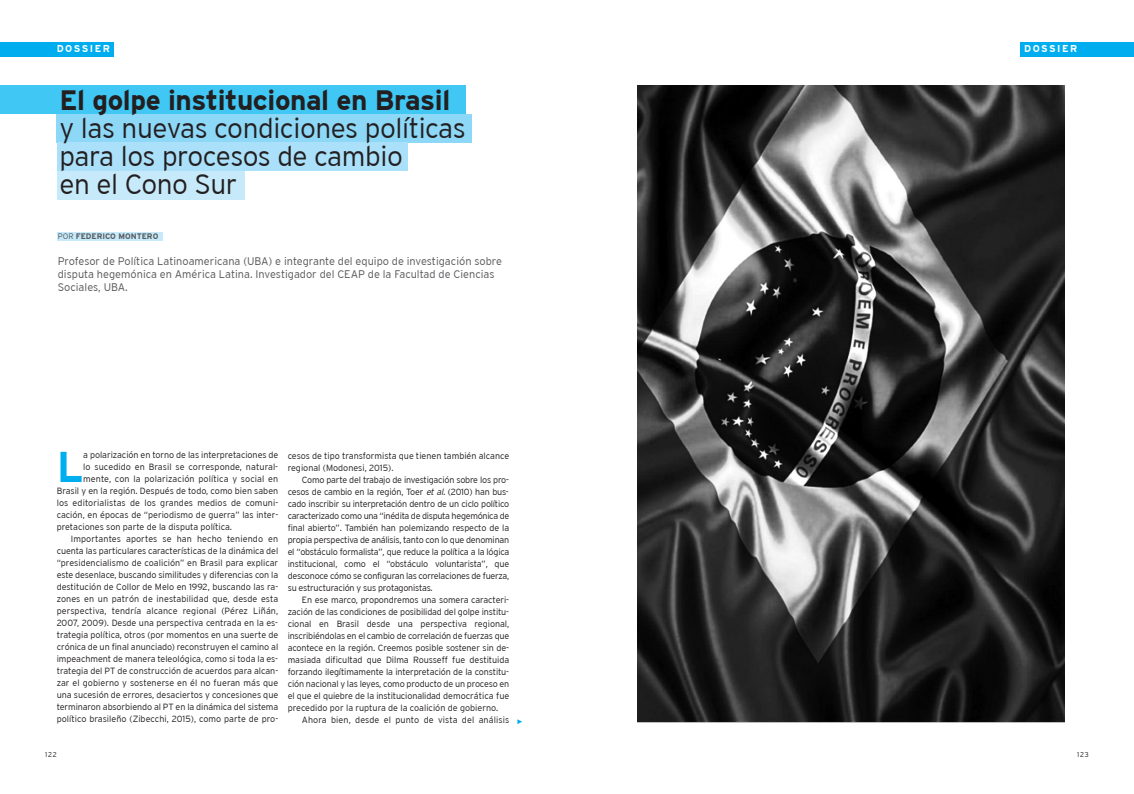
<style>
.page{position:relative;width:1134px;height:794px;background:#fff}
.page>*{position:absolute;margin:0;border:0;box-sizing:border-box;transform-origin:0 0}
.t1{font:700 42.9px "Interstate";color:#00aeef}
.t2{font:300 28px/28px "Interstate";letter-spacing:-.015em;color:#231f20}
.t3{font:700 28px "Interstate";letter-spacing:-.015em;color:#231f20}
.t4{font:300 11px/13px "Interstate";color:#57585a}
.t5{font:700 10px "Interstate";letter-spacing:.15em;color:#fff}
.t6{font:300 9px/12px "Interstate";color:#231f20;text-align:justify}
.t7{font:700 8px "Interstate";color:#57585a}
.t8{font:300 7px "Interstate";letter-spacing:.09em;color:#231f20}
.s1{font-weight:300}
.s2{font-style:italic}
</style>
<div class="page">
<div style="left:0;top:85px;width:466px;height:29px;background:#40c7f4"></div>
<div style="left:57px;top:114px;width:415px;height:28px;background:#8dd7f7"></div>
<div style="left:57px;top:142px;width:351px;height:29px;background:#aae0f9"></div>
<div style="left:57px;top:171px;width:188px;height:29px;background:#c6eafa"></div>
<div style="left:57px;top:232px;width:105px;height:8px;background:#c6eafa"></div>
<svg style="left:517px;top:719px;width:5px;height:5px"></svg>
<div style="left:0;top:42px;width:114px;height:15px;background:#00aeef"></div>
<img style="left:637px;top:86px;width:427px;height:636px">
<div style="left:1020px;top:42px;width:114px;height:15px;background:#00aeef"></div>
<p class="t5" style="left:57px;top:44px;width:55px">DOSSIER</p>
<p class="t5" style="left:1024px;top:44px;width:55px">DOSSIER</p>
<h2 class="t3" style="left:60px;top:88px;width:392px">El golpe institucional en Brasil</h2>
<h2 class="t2" style="left:60px;top:116px;width:408px">y las nuevas condiciones políticas para los procesos de cambio<br>en el Cono Sur</h2>
<p class="t7" style="left:58px;top:232px;width:102px"><span class="s1">POR</span> FEDERICO MONTERO</p>
<p class="t4" style="left:58px;top:255px;width:446px">Profesor de Política Latinoamericana (UBA) e integrante del equipo de investigación sobre disputa hegemónica en América Latina. Investigador del CEAP de la Facultad de Ciencias<br>Sociales, UBA.</p>
<h1 class="t1" style="left:57px;top:448px;width:28px">L</h1>
<p class="t6" style="left:83px;top:449px;width:197px">a polarización en torno de las interpretaciones de</p>
<p class="t6" style="left:83px;top:461px;width:196px">lo sucedido en Brasil se corresponde, natural-</p>
<p class="t6" style="left:83px;top:473px;width:197px">mente, con la polarización política y social en</p>
<p class="t6" style="left:57px;top:485px;width:223px">Brasil y en la región. Después de todo, como bien saben</p>
<p class="t6" style="left:57px;top:497px;width:223px">los editorialistas de los grandes medios de comuni-</p>
<p class="t6" style="left:57px;top:509px;width:223px">cación, en épocas de “periodismo de guerra” las inter-</p>
<p class="t6" style="left:57px;top:521px;width:177px">pretaciones son parte de la disputa política.</p>
<p class="t6" style="left:71px;top:533px;width:209px">Importantes aportes se han hecho teniendo en</p>
<p class="t6" style="left:57px;top:545px;width:223px">cuenta las particulares características de la dinámica del</p>
<p class="t6" style="left:57px;top:557px;width:223px">“presidencialismo de coalición” en Brasil para explicar</p>
<p class="t6" style="left:57px;top:569px;width:223px">este desenlace, buscando similitudes y diferencias con la</p>
<p class="t6" style="left:57px;top:581px;width:223px">destitución de Collor de Melo en 1992, buscando las ra-</p>
<p class="t6" style="left:57px;top:593px;width:223px">zones en un patrón de inestabilidad que, desde esta</p>
<p class="t6" style="left:57px;top:605px;width:223px">perspectiva, tendría alcance regional (Pérez Liñán,</p>
<p class="t6" style="left:57px;top:617px;width:223px">2007, 2009). Desde una perspectiva centrada en la es-</p>
<p class="t6" style="left:57px;top:629px;width:223px">trategia política, otros (por momentos en una suerte de</p>
<p class="t6" style="left:57px;top:641px;width:223px">crónica de un final anunciado) reconstruyen el camino al</p>
<p class="t6" style="left:57px;top:653px;width:223px">impeachment de manera teleológica, como si toda la es-</p>
<p class="t6" style="left:57px;top:665px;width:223px">trategia del PT de construcción de acuerdos para alcan-</p>
<p class="t6" style="left:57px;top:677px;width:223px">zar el gobierno y sostenerse en él no fueran más que</p>
<p class="t6" style="left:57px;top:689px;width:223px">una sucesión de errores, desaciertos y concesiones que</p>
<p class="t6" style="left:57px;top:701px;width:223px">terminaron absorbiendo al PT en la dinámica del sistema</p>
<p class="t6" style="left:57px;top:713px;width:223px">político brasileño (Zibecchi, 2015), como parte de pro-</p>
<p class="t6" style="left:288px;top:450px;width:223px">cesos de tipo transformista que tienen también alcance regional (Modonesi, 2015).</p>
<p class="t6" style="left:288px;top:474px;width:223px;text-indent:14px">Como parte del trabajo de investigación sobre los pro&shy;cesos de cambio en la región, Toer <span class="s2">etal.</span>(2010) han bus&shy;cado inscribir su interpretación dentro de un ciclo político caracterizado como una “inédita de disputa hegemónica de final abierto”. También han polemizando respecto de la propia perspectiva de análisis, tanto con lo que denominan el “obstáculo formalista”, que reduce la política a la lógica institucional, como el “obstáculo voluntarista”, que desconoce cómo se configuran las correlaciones de fuerza, su estructuración y sus protagonistas.</p>
<p class="t6" style="left:288px;top:594px;width:223px;text-indent:14px">En ese marco, propondremos una somera caracteri&shy;zación de las condiciones de posibilidad del golpe institu&shy;cional en Brasil desde una perspectiva regional, inscribiéndolas en el cambio de correlación de fuerzas que acontece en la región. Creemos posible sostener sin de&shy;masiada dificultad que Dilma Rousseff fue destituida forzando ilegítimamente la interpretación de la constitu&shy;ción nacional y las leyes, como producto de un proceso en el que el quiebre de la institucionalidad democrática fue precedido por la ruptura de la coalición de gobierno.</p>
<p class="t6" style="left:302px;top:714px;width:209px">Ahora bien, desde el punto de vista del análisis</p>
<p class="t8" style="left:45px;top:751px;width:13px">122</p>
<p class="t8" style="left:1077px;top:751px;width:13px">123</p>
</div>
